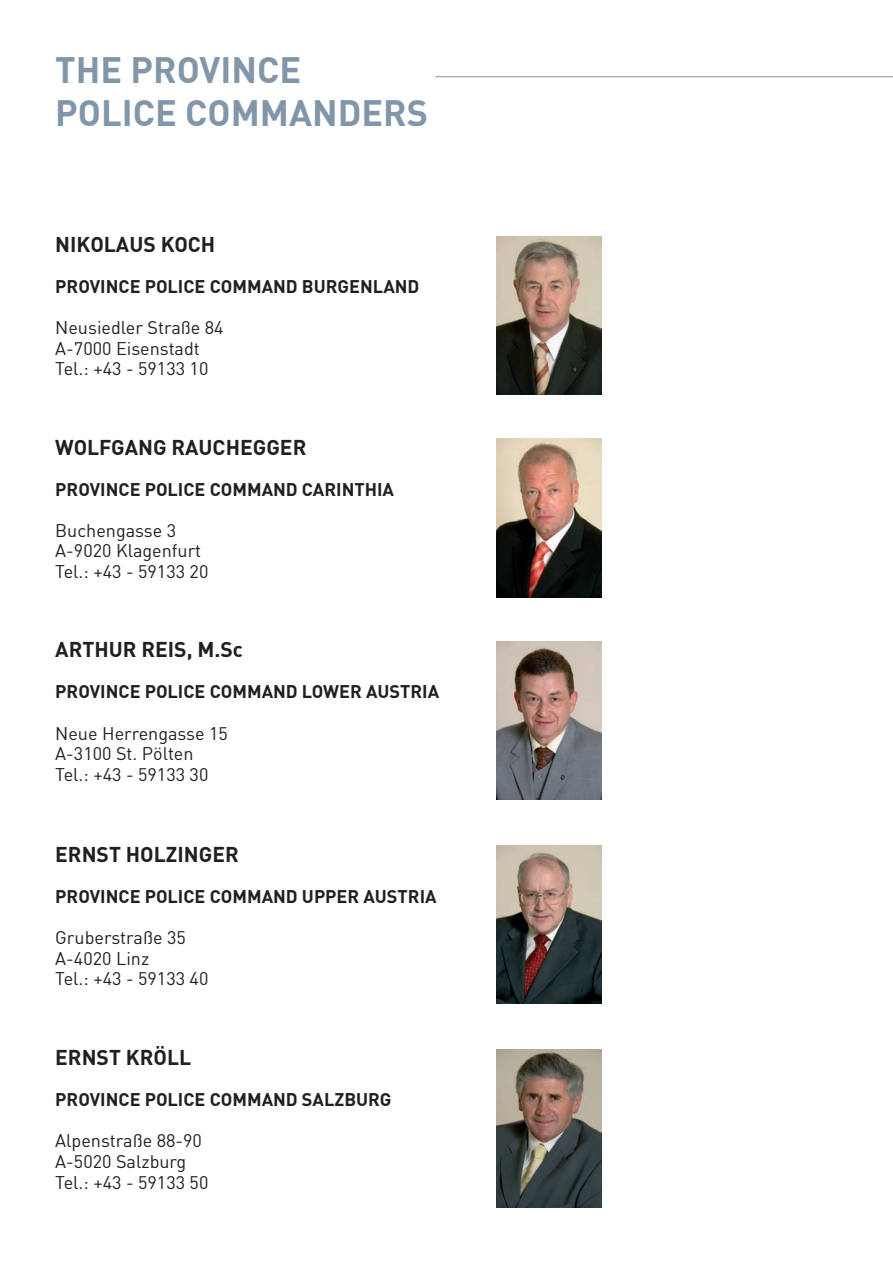
<style>
.page{position:relative;width:893px;height:1263px;background:#fff}
.page>*{position:absolute;margin:0;border:0;box-sizing:border-box;transform-origin:0 0}
.t1{font:700 36px/43.2px "DIN";color:#8197a9}
.t2{font:700 21px "DIN";color:#231f20}
.t3{font:18px/20.5px "DIN";color:#231f20}
.t4{font:700 18px "DIN";color:#231f20}
</style>
<div class="page">
<hr style="left:435px;top:76px;width:458px;height:1px;background:#8197a9">
<img style="left:496px;top:438px;width:106px;height:159px">
<img style="left:497px;top:641px;width:105px;height:158px">
<img style="left:497px;top:845px;width:105px;height:158px">
<img style="left:497px;top:1049px;width:105px;height:158px">
<img style="left:497px;top:236px;width:105px;height:159px">
<p class="t1" style="left:55px;top:46px;width:374px">THE PROVINCE<br>POLICE COMMANDERS</p>
<p class="t2" style="left:55px;top:230px;width:162px">NIKOLAUS KOCH</p>
<p class="t4" style="left:55px;top:275px;width:366px">PROVINCE POLICE COMMAND BURGENLAND</p>
<p class="t3" style="left:55px;top:317px;width:170px">Neusiedler Straße 84<br>A-7000 Eisenstadt<br>Tel.: +43 - 59133 10</p>
<p class="t2" style="left:55px;top:433px;width:253px">WOLFGANG RAUCHEGGER</p>
<p class="t4" style="left:55px;top:477px;width:340px">PROVINCE POLICE COMMAND CARINTHIA</p>
<p class="t3" style="left:55px;top:520px;width:155px">Buchengasse 3<br>A-9020 Klagenfurt<br>Tel.: +43 - 59133 20</p>
<p class="t2" style="left:55px;top:636px;width:189px">ARTHUR REIS, M.Sc</p>
<p class="t4" style="left:55px;top:680px;width:385px">PROVINCE POLICE COMMAND LOWER AUSTRIA</p>
<p class="t3" style="left:55px;top:722px;width:174px">Neue Herrengasse 15<br>A-3100 St. Pölten<br>Tel.: +43 - 59133 30</p>
<p class="t2" style="left:55px;top:840px;width:185px">ERNST HOLZINGER</p>
<p class="t4" style="left:55px;top:885px;width:383px">PROVINCE POLICE COMMAND UPPER AUSTRIA</p>
<p class="t3" style="left:55px;top:927px;width:155px">Gruberstraße 35<br>A-4020 Linz<br>Tel.: +43 - 59133 40</p>
<p class="t2" style="left:55px;top:1044px;width:138px">ERNST KRÖLL</p>
<p class="t4" style="left:55px;top:1088px;width:338px">PROVINCE POLICE COMMAND SALZBURG</p>
<p class="t3" style="left:55px;top:1130px;width:155px">Alpenstraße 88-90<br>A-5020 Salzburg<br>Tel.: +43 - 59133 50</p>
</div>
